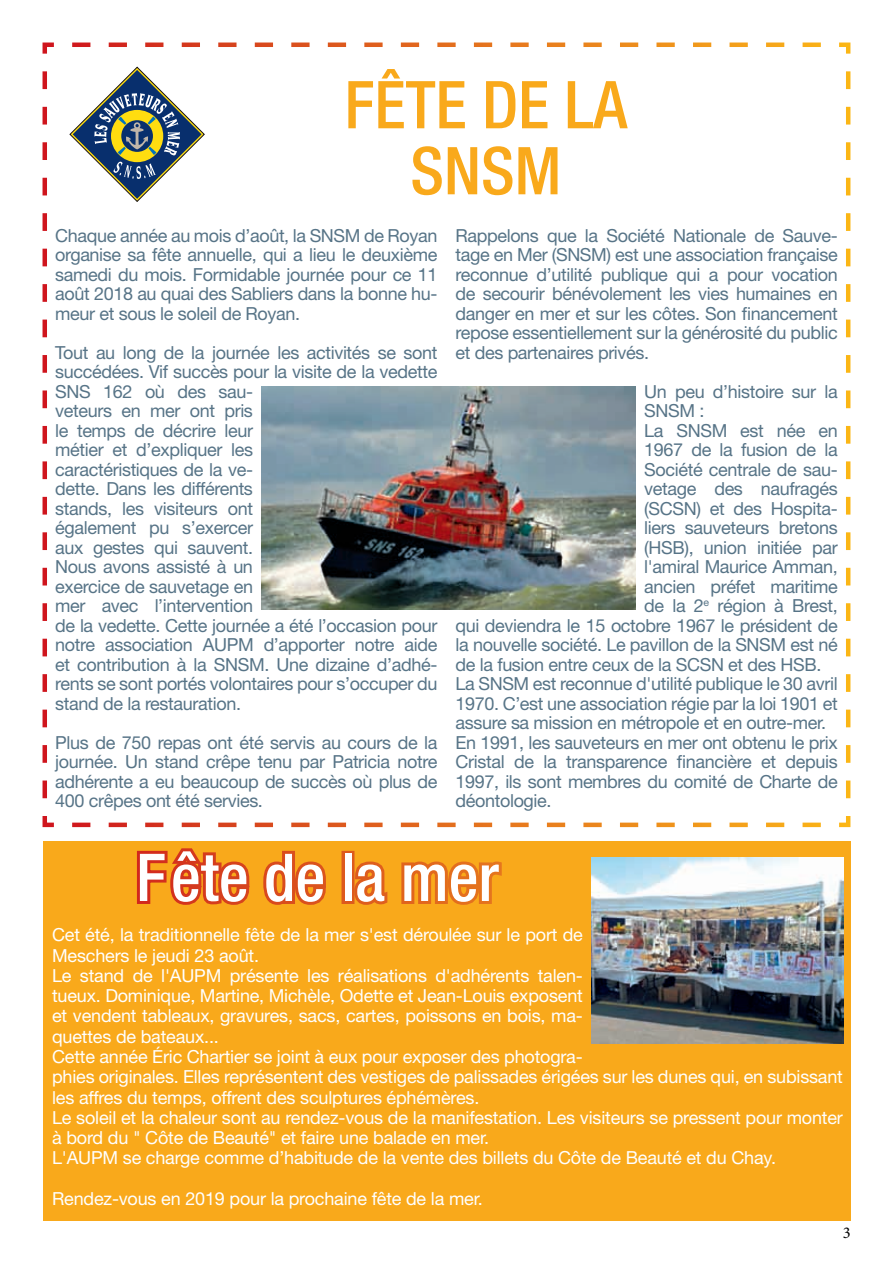
<style>
.page{position:relative;width:893px;height:1263px;background:#fff}
.page>*{position:absolute;margin:0;border:0;box-sizing:border-box;transform-origin:0 0}
.t1{font:500 condensed 66px/66px "Helvetica Neue";color:#f9a91b;text-align:center}
.t2{font:500 condensed 66px "Helvetica Neue";color:#fff}
.t3{font:18px/19.5px "Helvetica Neue";letter-spacing:-.02em;color:#577487;text-align:justify}
.t4{font:18px/20.2px "Helvetica Neue";letter-spacing:-.01em;color:#fff}
.t5{font:16.5px "Minion Pro";color:#000}
</style>
<div class="page">
<div style="left:43px;top:841px;width:807px;height:379px;background:#f9a91b"></div>
<svg style="left:137px;top:848px;width:113px;height:57px"></svg>
<svg style="left:263px;top:850px;width:125px;height:55px"></svg>
<svg style="left:401px;top:861px;width:101px;height:44px"></svg>
<img style="left:591px;top:858px;width:252px;height:186px">
<svg style="left:42px;top:71px;width:12px;height:757px"></svg>
<svg style="left:72px;top:816px;width:779px;height:12px"></svg>
<svg style="left:839px;top:42px;width:12px;height:756px"></svg>
<svg style="left:42px;top:42px;width:779px;height:12px"></svg>
<img style="left:261px;top:387px;width:375px;height:222px">
<svg style="left:69px;top:66px;width:136px;height:135px"></svg>
<h1 class="t1" style="left:345px;top:78px;width:284px">FÊTE DE LA<br>SNSM</h1>
<p class="t3" style="left:55px;top:227px;width:384px">Chaque année au mois d’août, la SNSM de Royan organise sa fête annuelle, qui a lieu le deuxième samedi du mois. Formidable journée pour ce 11 août 2018 au quai des Sabliers dans la bonne hu&shy;meur et sous le soleil de Royan.</p>
<p class="t3" style="left:55px;top:344px;width:384px;text-align:left">Tout au long de la journée les activités se sont succédées. Vif succès pour la visite de la vedette<br>SNS 162 où des sau-<br>veteurs en mer ont pris<br>le temps de décrire leur<br>métier et d’expliquer les<br>caractéristiques de la ve-<br>dette. Dans les différents<br>stands, les visiteurs ont<br>également pu s’exercer<br>aux gestes qui sauvent.<br>Nous avons assisté à un<br>exercice de sauvetage en<br>mer avec l’intervention<br>de la vedette. Cette journée a été l’occasion pour notre association AUPM d’apporter notre aide et contribution à la SNSM. Une dizaine d’adhé&shy;rents se sont portés volontaires pour s’occuper du stand de la restauration.</p>
<p class="t3" style="left:55px;top:734px;width:384px">Plus de 750 repas ont été servis au cours de la journée. Un stand crêpe tenu par Patricia notre adhérente a eu beaucoup de succès où plus de 400 crêpes ont été servies.</p>
<p class="t3" style="left:455px;top:227px;width:384px">Rappelons que la Société Nationale de Sauve&shy;tage en Mer (SNSM) est une association française reconnue d’utilité publique qui a pour vocation de secourir bénévolement les vies humaines en danger en mer et sur les côtes. Son financement repose essentiellement sur la générosité du public et des partenaires privés.</p>
<p class="t3" style="left:644px;top:383px;width:195px">Un peu d’histoire sur la</p>
<p class="t3" style="left:644px;top:403px;width:62px">SNSM :</p>
<p class="t3" style="left:644px;top:422px;width:195px">La SNSM est née en</p>
<p class="t3" style="left:644px;top:442px;width:195px">1967 de la fusion de la</p>
<p class="t3" style="left:644px;top:461px;width:195px">Société centrale de sau-</p>
<p class="t3" style="left:644px;top:481px;width:195px">vetage des naufragés</p>
<p class="t3" style="left:644px;top:500px;width:195px">(SCSN) et des Hospita-</p>
<p class="t3" style="left:644px;top:520px;width:195px">liers sauveteurs bretons</p>
<p class="t3" style="left:644px;top:539px;width:195px">(HSB), union initiée par</p>
<p class="t3" style="left:644px;top:559px;width:195px">l'amiral Maurice Amman,</p>
<p class="t3" style="left:644px;top:578px;width:195px">ancien préfet maritime</p>
<p class="t3" style="left:644px;top:598px;width:195px">de la 2<sup>e</sup> région à Brest,</p>
<p class="t3" style="left:455px;top:617px;width:384px">qui deviendra le 15 octobre 1967 le président de</p>
<p class="t3" style="left:455px;top:637px;width:384px">la nouvelle société. Le pavillon de la SNSM est né</p>
<p class="t3" style="left:455px;top:656px;width:367px">de la fusion entre ceux de la SCSN et des HSB.</p>
<p class="t3" style="left:455px;top:676px;width:384px">La SNSM est reconnue d'utilité publique le 30 avril</p>
<p class="t3" style="left:455px;top:695px;width:384px">1970. C’est une association régie par la loi 1901 et</p>
<p class="t3" style="left:455px;top:715px;width:372px">assure sa mission en métropole et en outre-mer.</p>
<p class="t3" style="left:455px;top:734px;width:384px">En 1991, les sauveteurs en mer ont obtenu le prix</p>
<p class="t3" style="left:455px;top:754px;width:384px">Cristal de la transparence financière et depuis</p>
<p class="t3" style="left:455px;top:773px;width:384px">1997, ils sont membres du comité de Charte de</p>
<p class="t3" style="left:455px;top:793px;width:98px">déontologie.</p>
<h1 class="t2" style="left:136px;top:854px;width:364px">Fête de la mer</h1>
<p class="t4" style="left:52px;top:927px;width:792px">Cet été, la traditionnelle fête de la mer s'est déroulée sur le port de<br>Meschers le jeudi 23 août.<br>Le stand de l'AUPM présente les réalisations d'adhérents talen-<br>tueux. Dominique, Martine, Michèle, Odette et Jean-Louis exposent<br>et vendent tableaux, gravures, sacs, cartes, poissons en bois, ma-<br>quettes de bateaux...<br>Cette année Éric Chartier se joint à eux pour exposer des photogra-<br>phies originales. Elles représentent des vestiges de palissades érigées sur les dunes qui, en subissant les affres du temps, offrent des sculptures éphémères.<br>Le soleil et la chaleur sont au rendez-vous de la manifestation. Les visiteurs se pressent pour monter à bord du " Côte de Beauté" et faire une balade en mer.<br>L'AUPM se charge comme d’habitude de la vente des billets du Côte de Beauté et du Chay.</p>
<p class="t4" style="left:52px;top:1190px;width:432px">Rendez-vous en 2019 pour la prochaine fête de la mer.</p>
<p class="t5" style="left:843px;top:1226px;width:9px">3</p>
</div>
